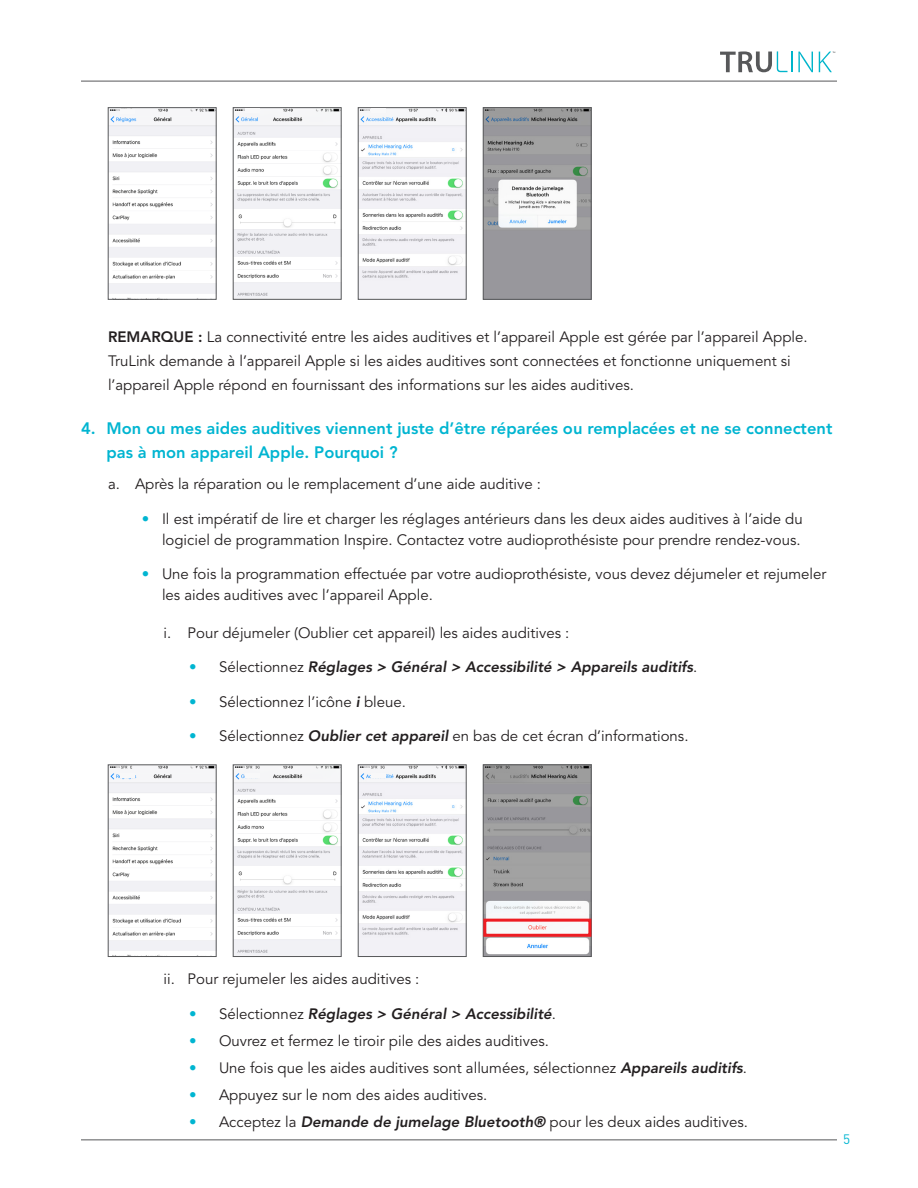
<style>
.page{position:relative;width:918px;height:1188px;background:#fff}
.page>*{position:absolute;margin:0;border:0;box-sizing:border-box;transform-origin:0 0}
._4_-_Questions{font:16.5px/24px "Avenir LT SLI Std Heavy";color:#00b5d1}
._3_-_Body{font:15px/24px "Avenir LT Std";color:#231f20}
.t1{font:italic 15px "Avenir LT SLI Std Heavy";color:#231f20}
.t2{font:13.5px "DINOT";color:#00b5d1}
.s1{font-family:"Avenir LT SLI Std Heavy"}
.s2{color:#00b5d1}
.s3{font-family:"Avenir LT Std";font-style:normal;color:#00b5d1}
.s4{font-family:"Avenir LT Std";font-style:normal}
.s5{font-family:"Avenir LT SLI Std Heavy";font-style:italic}
</style>
<div class="page">
<hr style="left:791px;top:52px;width:2px;height:20px;background:#00b5cb">
<svg style="left:798px;top:52px;width:15px;height:20px"></svg>
<svg style="left:819px;top:52px;width:16px;height:20px"></svg>
<svg style="left:720px;top:51px;width:68px;height:21px"></svg>
<hr style="left:81px;top:81px;width:756px;height:1px;background:#57585a">
<img style="left:110px;top:109px;width:104px;height:189px">
<div style="left:108px;top:107px;width:108px;height:193px;border:1px solid #57585a"></div>
<img style="left:235px;top:109px;width:104px;height:189px">
<div style="left:233px;top:107px;width:108px;height:193px;border:1px solid #57585a"></div>
<img style="left:360px;top:109px;width:104px;height:189px">
<div style="left:358px;top:107px;width:108px;height:193px;border:1px solid #57585a"></div>
<img style="left:485px;top:109px;width:104px;height:189px">
<div style="left:483px;top:107px;width:108px;height:193px;border:1px solid #57585a"></div>
<img style="left:110px;top:767px;width:104px;height:188px">
<div style="left:108px;top:765px;width:108px;height:192px;border:1px solid #57585a"></div>
<img style="left:235px;top:767px;width:104px;height:188px">
<div style="left:233px;top:765px;width:108px;height:192px;border:1px solid #57585a"></div>
<img style="left:360px;top:767px;width:104px;height:188px">
<div style="left:358px;top:765px;width:108px;height:192px;border:1px solid #57585a"></div>
<img style="left:485px;top:767px;width:104px;height:188px">
<div style="left:483px;top:765px;width:108px;height:192px;border:1px solid #57585a"></div>
<div style="left:483px;top:919px;width:108px;height:18px;border:3px solid #ee1d23"></div>
<hr style="left:121px;top:109px;width:14px;height:4px;background:#f8f8f9">
<hr style="left:246px;top:109px;width:14px;height:4px;background:#f8f8f9">
<hr style="left:371px;top:109px;width:14px;height:4px;background:#f8f8f9">
<div style="left:121px;top:773px;width:14px;height:5px;background:#f8f8f9"></div>
<div style="left:246px;top:773px;width:14px;height:5px;background:#f8f8f9"></div>
<div style="left:371px;top:773px;width:14px;height:5px;background:#f8f8f9"></div>
<div style="left:496px;top:108px;width:14px;height:6px;background:#9b9b9b"></div>
<div style="left:496px;top:773px;width:14px;height:6px;background:#9b9b9b"></div>
<hr style="left:81px;top:1140px;width:756px;height:1px;background:#57585a">
<p class="_3_-_Body" style="left:108px;top:325px;width:701px"><span class="s1">REMARQUE :</span> La connectivité entre les aides auditives et l’appareil Apple est gérée par l’appareil Apple.<br>TruLink demande à l’appareil Apple si les aides auditives sont connectées et fonctionne uniquement si l’appareil Apple répond en fournissant des informations sur les aides auditives.</p>
<p class="_4_-_Questions" style="left:106px;top:417px;width:727px;text-indent:-26px">4. Mon ou mes aides auditives viennent juste d’être réparées ou remplacées et ne se connectent pas à mon appareil Apple. Pourquoi ?</p>
<p class="_3_-_Body" style="left:108px;top:472px;width:435px">a. Après la réparation ou le remplacement d’une aide auditive :</p>
<p class="_3_-_Body" style="left:142px;top:508px;width:663px;line-height:21px;text-align:right"><span class="s2">•</span> Il est impératif de lire et charger les réglages antérieurs dans les deux aides auditives à l’aide du logiciel de programmation Inspire. Contactez votre audioprothésiste pour prendre rendez-vous.</p>
<p class="_3_-_Body" style="left:162px;top:564px;width:666px;line-height:21px;text-indent:-20px"><span class="s2">•</span> Une fois la programmation effectuée par votre audioprothésiste, vous devez déjumeler et rejumeler les aides auditives avec l’appareil Apple.</p>
<p class="_3_-_Body" style="left:164px;top:621px;width:407px">i. Pour déjumeler (Oublier cet appareil) les aides auditives :</p>
<p class="t1" style="left:189px;top:658px;width:510px"><span class="s3">•</span> <span class="s4">Sélectionnez</span> Réglages &gt; Général &gt; Accessibilité &gt; Appareils auditifs<span class="s4">.</span></p>
<p class="_3_-_Body" style="left:189px;top:690px;width:219px"><span class="s2">•</span> Sélectionnez l’icône <span class="s5">i</span> bleue.</p>
<p class="_3_-_Body" style="left:189px;top:724px;width:501px"><span class="s2">•</span> Sélectionnez <span class="s5">Oublier cet appareil</span> en bas de cet écran d’informations.</p>
<p class="_3_-_Body" style="left:164px;top:967px;width:257px">ii. Pour rejumeler les aides auditives :</p>
<p class="t1" style="left:189px;top:1005px;width:368px"><span class="s3">•</span> <span class="s4">Sélectionnez</span> Réglages &gt; Général &gt; Accessibilité<span class="s4">.</span></p>
<p class="_3_-_Body" style="left:189px;top:1029px;width:361px"><span class="s2">•</span> Ouvrez et fermez le tiroir pile des aides auditives.</p>
<p class="_3_-_Body" style="left:189px;top:1056px;width:560px"><span class="s2">•</span> Une fois que les aides auditives sont allumées, sélectionnez <span class="s5">Appareils auditifs</span>.</p>
<p class="_3_-_Body" style="left:189px;top:1083px;width:300px"><span class="s2">•</span> Appuyez sur le nom des aides auditives.</p>
<p class="_3_-_Body" style="left:189px;top:1110px;width:560px"><span class="s2">•</span> Acceptez la <span class="s5">Demande de jumelage Bluetooth®</span> pour les deux aides auditives.</p>
<p class="t2" style="left:843px;top:1131px;width:9px">5</p>
</div>
